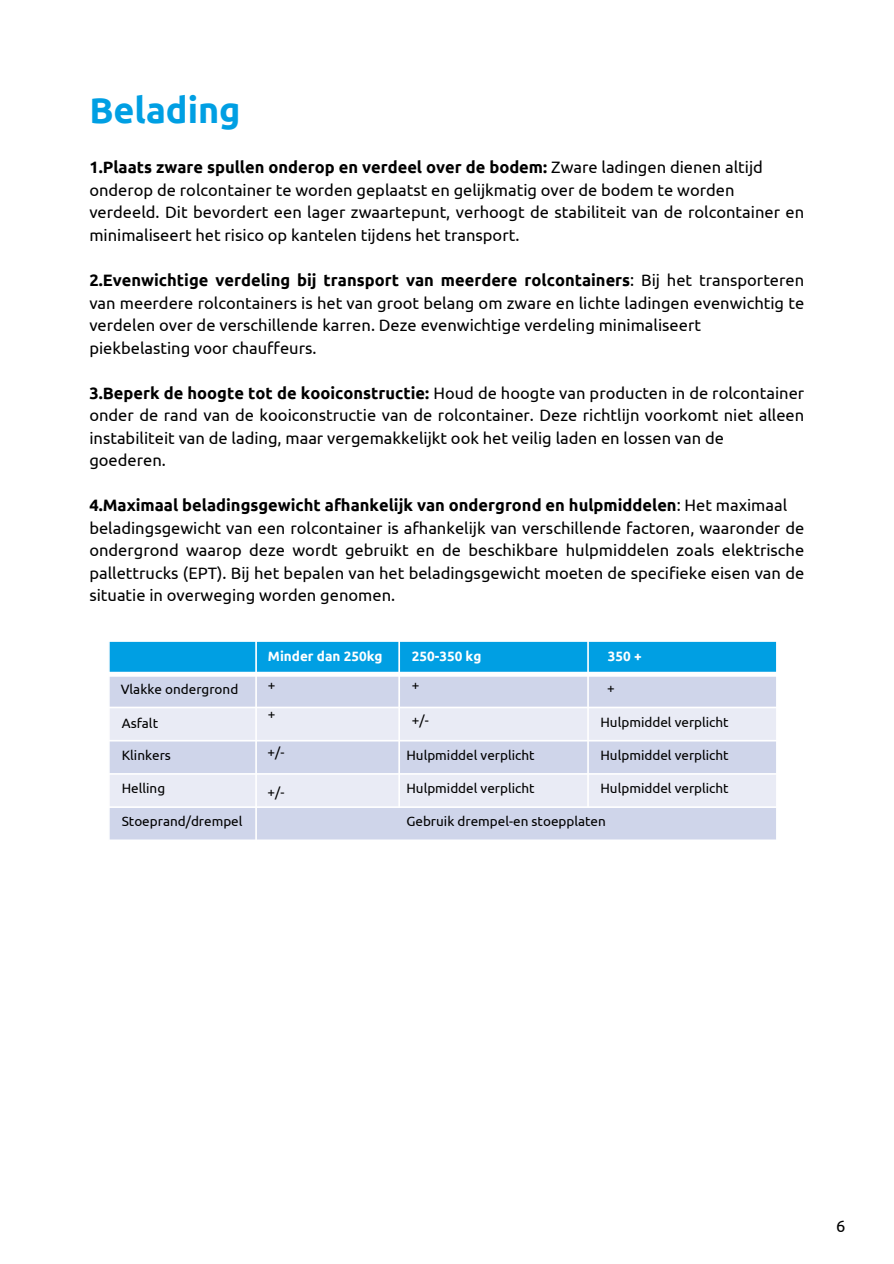
<style>
.page{position:relative;width:894px;height:1264px;background:#fff}
.page>*{position:absolute;margin:0;border:0;box-sizing:border-box;transform-origin:0 0}
.t1{font:700 36px "Ubuntu";color:#009fe3}
.t2{font:16.5px/22.5px "Ubuntu";color:#000}
.t3{font:13.5px "Ubuntu";color:#000}
.t4{font:700 13.5px "Ubuntu";color:#fff}
.s1{font-weight:700}
</style>
<div class="page">
<div style="left:109px;top:641px;width:147px;height:33px;background:#009fe3"></div>
<div style="left:256px;top:641px;width:143px;height:33px;background:#009fe3"></div>
<div style="left:399px;top:641px;width:189px;height:33px;background:#009fe3"></div>
<div style="left:588px;top:641px;width:188px;height:33px;background:#009fe3"></div>
<div style="left:109px;top:674px;width:147px;height:33px;background:#cfd5ea"></div>
<div style="left:256px;top:674px;width:143px;height:33px;background:#cfd5ea"></div>
<div style="left:399px;top:674px;width:189px;height:33px;background:#cfd5ea"></div>
<div style="left:588px;top:674px;width:188px;height:33px;background:#cfd5ea"></div>
<div style="left:109px;top:707px;width:147px;height:33px;background:#e9ebf5"></div>
<div style="left:256px;top:707px;width:143px;height:33px;background:#e9ebf5"></div>
<div style="left:399px;top:707px;width:189px;height:33px;background:#e9ebf5"></div>
<div style="left:588px;top:707px;width:188px;height:33px;background:#e9ebf5"></div>
<div style="left:109px;top:740px;width:147px;height:34px;background:#cfd5ea"></div>
<div style="left:256px;top:740px;width:143px;height:34px;background:#cfd5ea"></div>
<div style="left:399px;top:740px;width:189px;height:34px;background:#cfd5ea"></div>
<div style="left:588px;top:740px;width:188px;height:34px;background:#cfd5ea"></div>
<div style="left:109px;top:774px;width:147px;height:33px;background:#e9ebf5"></div>
<div style="left:256px;top:774px;width:143px;height:33px;background:#e9ebf5"></div>
<div style="left:399px;top:774px;width:189px;height:33px;background:#e9ebf5"></div>
<div style="left:588px;top:774px;width:188px;height:33px;background:#e9ebf5"></div>
<div style="left:109px;top:807px;width:147px;height:33px;background:#cfd5ea"></div>
<div style="left:256px;top:807px;width:520px;height:33px;background:#cfd5ea"></div>
<hr style="left:255px;top:640px;width:2px;height:201px;background:#fff">
<hr style="left:398px;top:640px;width:2px;height:168px;background:#fff">
<hr style="left:587px;top:640px;width:1px;height:168px;background:#fff">
<div style="left:108px;top:671px;width:669px;height:5px;background:#fff"></div>
<hr style="left:108px;top:706px;width:669px;height:2px;background:#fff">
<hr style="left:108px;top:740px;width:669px;height:1px;background:#fff">
<hr style="left:108px;top:773px;width:669px;height:1px;background:#fff">
<hr style="left:108px;top:806px;width:669px;height:2px;background:#fff">
<hr style="left:108px;top:640px;width:2px;height:201px;background:#fff">
<hr style="left:775px;top:640px;width:2px;height:201px;background:#fff">
<hr style="left:108px;top:640px;width:669px;height:2px;background:#fff">
<hr style="left:108px;top:839px;width:669px;height:2px;background:#fff">
<h1 class="t1" style="left:89px;top:89px;width:153px">Belading</h1>
<h2 class="t2" style="left:89px;top:156px;width:716px"><span class="s1">1.Plaats zware spullen onderop en verdeel over de bodem:</span> Zware ladingen dienen altijd onderop de rolcontainer te worden geplaatst en gelijkmatig over de bodem te worden verdeeld. Dit bevordert een lager zwaartepunt, verhoogt de stabiliteit van de rolcontainer en minimaliseert het risico op kantelen tijdens het transport.</h2>
<h2 class="t2" style="left:89px;top:268px;width:716px"><span class="s1">2.Evenwichtige verdeling bij transport van meerdere rolcontainers</span>: Bij het transporteren van meerdere rolcontainers is het van groot belang om zware en lichte ladingen evenwichtig te verdelen over de verschillende karren. Deze evenwichtige verdeling minimaliseert piekbelasting voor chauffeurs.</h2>
<h2 class="t2" style="left:89px;top:381px;width:716px"><span class="s1">3.Beperk de hoogte tot de kooiconstructie:</span> Houd de hoogte van producten in de rolcontainer onder de rand van de kooiconstructie van de rolcontainer. Deze richtlijn voorkomt niet alleen instabiliteit van de lading, maar vergemakkelijkt ook het veilig laden en lossen van de goederen.</h2>
<h2 class="t2" style="left:89px;top:493px;width:716px"><span class="s1">4.Maximaal beladingsgewicht afhankelijk van ondergrond en hulpmiddelen</span>: Het maximaal beladingsgewicht van een rolcontainer is afhankelijk van verschillende factoren, waaronder de ondergrond waarop deze wordt gebruikt en de beschikbare hulpmiddelen zoals elektrische pallettrucks (EPT). Bij het bepalen van het beladingsgewicht moeten de specifieke eisen van de situatie in overweging worden genomen.</h2>
<p class="t3" style="left:121px;top:681px;width:119px">Vlakke ondergrond</p>
<p class="t3" style="left:122px;top:715px;width:38px">Asfalt</p>
<p class="t3" style="left:122px;top:747px;width:51px">Klinkers</p>
<p class="t3" style="left:122px;top:780px;width:45px">Helling</p>
<p class="t3" style="left:122px;top:813px;width:122px">Stoeprand/drempel</p>
<p class="t4" style="left:268px;top:648px;width:116px">Minder dan 250kg</p>
<p class="t3" style="left:268px;top:677px;width:9px">+</p>
<p class="t3" style="left:268px;top:707px;width:9px">+</p>
<p class="t3" style="left:267px;top:744px;width:18px">+/-</p>
<p class="t3" style="left:267px;top:784px;width:18px">+/-</p>
<p class="t4" style="left:411px;top:648px;width:71px">250-350 kg</p>
<p class="t4" style="left:607px;top:648px;width:35px">350 +</p>
<p class="t3" style="left:411px;top:677px;width:9px">+</p>
<p class="t3" style="left:607px;top:680px;width:9px">+</p>
<p class="t3" style="left:412px;top:713px;width:18px">+/-</p>
<p class="t3" style="left:406px;top:747px;width:130px">Hulpmiddel verplicht</p>
<p class="t3" style="left:406px;top:780px;width:130px">Hulpmiddel verplicht</p>
<p class="t3" style="left:600px;top:714px;width:130px">Hulpmiddel verplicht</p>
<p class="t3" style="left:600px;top:747px;width:130px">Hulpmiddel verplicht</p>
<p class="t3" style="left:600px;top:780px;width:130px">Hulpmiddel verplicht</p>
<p class="t3" style="left:406px;top:813px;width:201px">Gebruik drempel-en stoepplaten</p>
<p class="t2" style="left:836px;top:1214px;width:11px">6</p>
</div>
